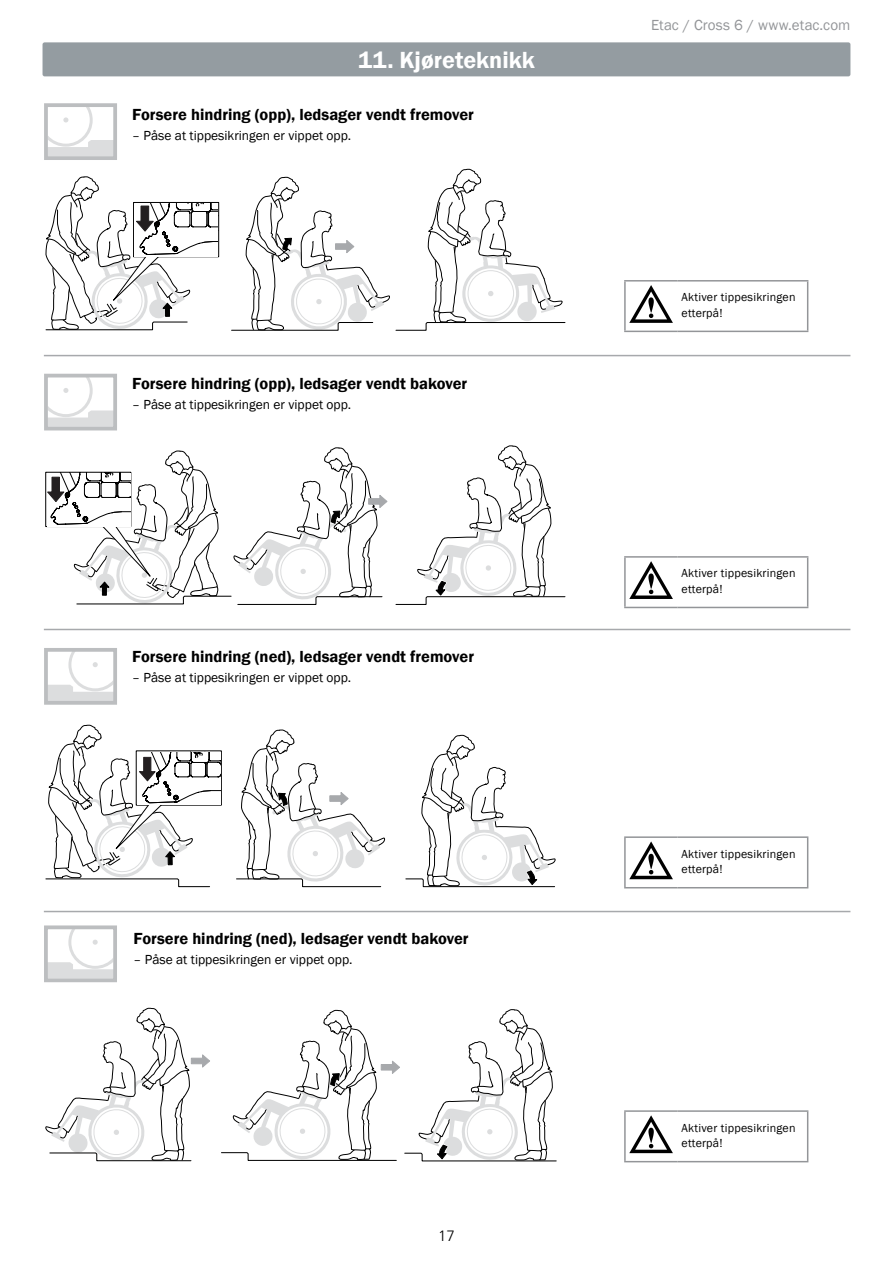
<style>
.page{position:relative;width:893px;height:1263px;background:#fff}
.page>*{position:absolute;margin:0;border:0;box-sizing:border-box;transform-origin:0 0}
.t1{font:600 24px "Franklin Gothic";color:#fff}
.t2{font:600 16.5px "Franklin Gothic";color:#000}
.t3{font:15px "Franklin Gothic";letter-spacing:.01em;color:#939598}
.t4{font:300 15px "Frutiger LT Pro";color:#000}
.t5{font:13.5px "Franklin Gothic";color:#000}
.t6{font:12px/15.8px "Franklin Gothic";letter-spacing:.02em;color:#000}
</style>
<div class="page">
<svg style="left:231px;top:169px;width:335px;height:162px"></svg>
<svg style="left:395px;top:445px;width:171px;height:160px"></svg>
<svg style="left:236px;top:729px;width:149px;height:159px"></svg>
<svg style="left:405px;top:735px;width:151px;height:153px"></svg>
<hr style="left:44px;top:355px;width:806px;height:1px;background:#a7a9ac">
<hr style="left:44px;top:629px;width:806px;height:1px;background:#a7a9ac">
<hr style="left:44px;top:911px;width:806px;height:1px;background:#a7a9ac">
<svg style="left:45px;top:1008px;width:165px;height:154px"></svg>
<svg style="left:221px;top:1009px;width:336px;height:153px"></svg>
<svg style="left:45px;top:176px;width:175px;height:155px"></svg>
<div style="left:45px;top:472px;width:86px;height:55px;border:1px solid #000"></div>
<svg style="left:48px;top:447px;width:340px;height:158px"></svg>
<svg style="left:45px;top:725px;width:177px;height:163px"></svg>
<svg style="left:49px;top:108px;width:63px;height:47px"></svg>
<div style="left:44px;top:103px;width:73px;height:57px;border:4px solid #bcbec0"></div>
<svg style="left:49px;top:379px;width:63px;height:46px"></svg>
<div style="left:44px;top:374px;width:73px;height:56px;border:4px solid #bcbec0"></div>
<svg style="left:49px;top:653px;width:63px;height:47px"></svg>
<div style="left:44px;top:648px;width:73px;height:57px;border:4px solid #bcbec0"></div>
<svg style="left:49px;top:930px;width:63px;height:47px"></svg>
<div style="left:44px;top:925px;width:73px;height:57px;border:4px solid #bcbec0"></div>
<hr style="left:624px;top:282px;width:2px;height:49px;background:#939598">
<hr style="left:624px;top:280px;width:53px;height:2px;background:#939598">
<hr style="left:624px;top:331px;width:53px;height:1px;background:#939598">
<hr style="left:677px;top:280px;width:131px;height:2px;background:#939598">
<hr style="left:807px;top:282px;width:1px;height:49px;background:#939598">
<hr style="left:677px;top:331px;width:131px;height:1px;background:#939598">
<svg style="left:629px;top:285px;width:44px;height:38px"></svg>
<hr style="left:624px;top:558px;width:2px;height:49px;background:#939598">
<hr style="left:624px;top:556px;width:53px;height:2px;background:#939598">
<hr style="left:624px;top:607px;width:53px;height:1px;background:#939598">
<hr style="left:677px;top:556px;width:131px;height:2px;background:#939598">
<hr style="left:807px;top:558px;width:1px;height:49px;background:#939598">
<hr style="left:677px;top:607px;width:131px;height:1px;background:#939598">
<svg style="left:629px;top:561px;width:44px;height:38px"></svg>
<hr style="left:624px;top:838px;width:2px;height:49px;background:#939598">
<hr style="left:624px;top:836px;width:53px;height:2px;background:#939598">
<hr style="left:624px;top:887px;width:53px;height:1px;background:#939598">
<hr style="left:677px;top:836px;width:131px;height:2px;background:#939598">
<hr style="left:807px;top:838px;width:1px;height:49px;background:#939598">
<hr style="left:677px;top:887px;width:131px;height:1px;background:#939598">
<svg style="left:629px;top:841px;width:44px;height:38px"></svg>
<hr style="left:624px;top:1112px;width:2px;height:49px;background:#939598">
<hr style="left:624px;top:1110px;width:53px;height:2px;background:#939598">
<hr style="left:624px;top:1161px;width:53px;height:1px;background:#939598">
<hr style="left:677px;top:1110px;width:131px;height:2px;background:#939598">
<hr style="left:807px;top:1112px;width:1px;height:49px;background:#939598">
<hr style="left:677px;top:1161px;width:131px;height:1px;background:#939598">
<svg style="left:629px;top:1115px;width:44px;height:38px"></svg>
<div style="left:43px;top:42px;width:807px;height:34px;background:#949ca1;border-radius:2px"></div>
<h1 class="t1" style="left:358px;top:45px;width:178px">11. Kjøreteknikk</h1>
<p class="t2" style="left:132px;top:104px;width:343px">Forsere hindring (opp), ledsager vendt fremover</p>
<p class="t5" style="left:132px;top:127px;width:221px">– Påse at tippesikringen er vippet opp.</p>
<p class="t2" style="left:132px;top:373px;width:336px">Forsere hindring (opp), ledsager vendt bakover</p>
<p class="t5" style="left:132px;top:396px;width:221px">– Påse at tippesikringen er vippet opp.</p>
<p class="t2" style="left:132px;top:646px;width:343px">Forsere hindring (ned), ledsager vendt fremover</p>
<p class="t5" style="left:132px;top:669px;width:221px">– Påse at tippesikringen er vippet opp.</p>
<p class="t2" style="left:134px;top:928px;width:337px">Forsere hindring (ned), ledsager vendt bakover</p>
<p class="t5" style="left:134px;top:951px;width:221px">– Påse at tippesikringen er vippet opp.</p>
<p class="t4" style="left:438px;top:1227px;width:18px">17</p>
<p class="t3" style="left:651px;top:16px;width:201px">Etac / Cross 6 / www.etac.com</p>
<p class="t6" style="left:682px;top:290px;width:116px">Aktiver tippesikringen etterpå!</p>
<p class="t6" style="left:682px;top:566px;width:116px">Aktiver tippesikringen etterpå!</p>
<p class="t6" style="left:682px;top:846px;width:116px">Aktiver tippesikringen etterpå!</p>
<p class="t6" style="left:682px;top:1120px;width:116px">Aktiver tippesikringen etterpå!</p>
</div>
